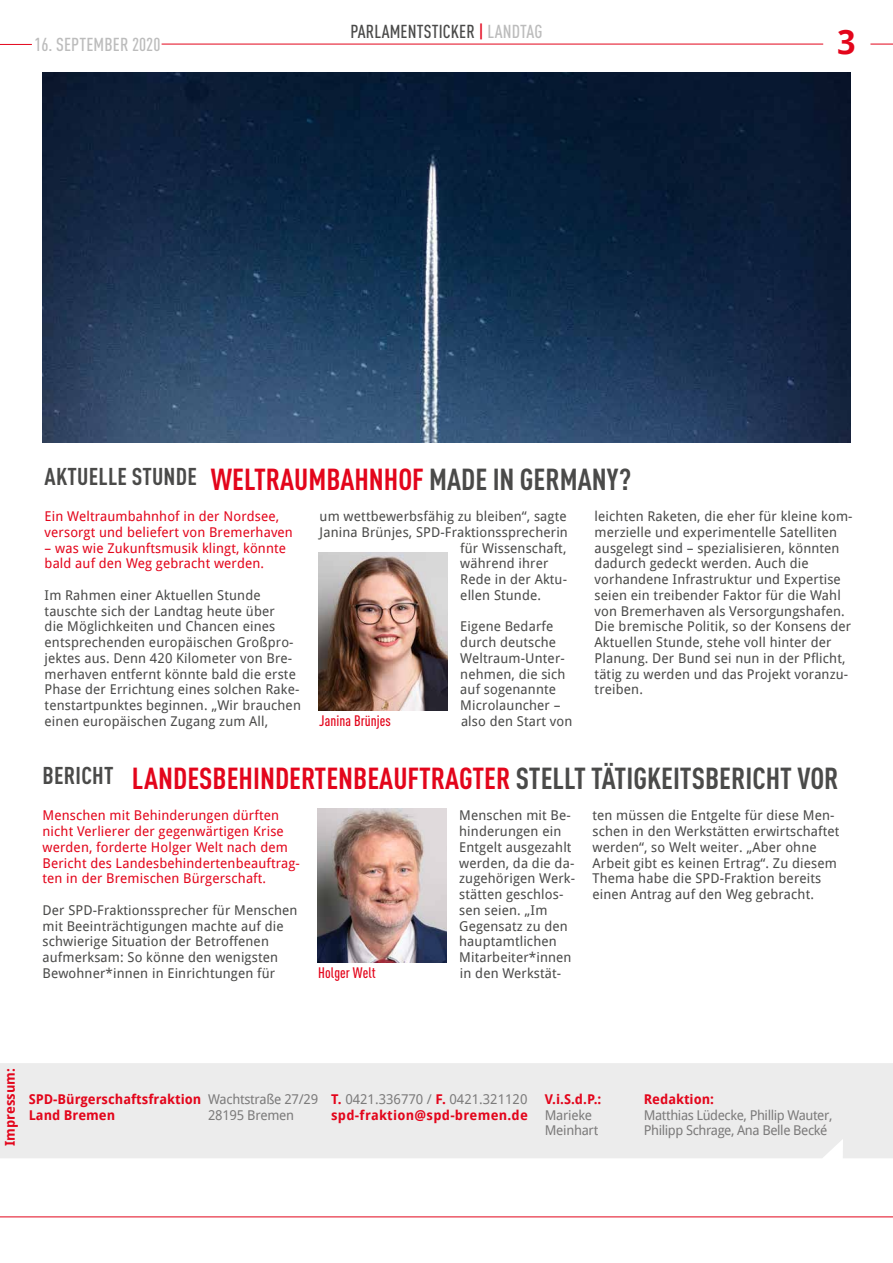
<style>
.page{position:relative;width:893px;height:1263px;background:#fff}
.page>*{position:absolute;margin:0;border:0;box-sizing:border-box;transform-origin:0 0}
.t1{font:700 33px "Droid Sans Pro";color:#e3051b}
.t2{font:700 condensed 30px "DINOT";color:#e3051b}
.t3{font:500 condensed 18.6px "DINOT";letter-spacing:.01em;color:#4a4a49}
.t4{font:500 condensed 18.6px "DINOT";letter-spacing:.01em;color:#bcbcbc}
.t5{font:500 condensed 15px "DINOT";letter-spacing:.005em;color:#e3051b}
.t6{font:13.5px/15.8px "Droid Sans Pro";letter-spacing:.01em;color:#4a4a49}
.t7{font:13.5px/15.8px "Droid Sans Pro";letter-spacing:.01em;color:#e3051b}
.t8{font:13.5px/15.8px "Droid Sans Pro";letter-spacing:-.03em;color:#7c7b7b}
.t9{font:700 13.5px/15.8px "Droid Sans Pro";color:#e3051b}
.t10{font:700 13.5px/15.8px "Droid Sans Pro";letter-spacing:.02em;color:#e3051b}
.s1{color:#e3051b}
.s2{color:#bcbcbc}
.s3{font-size:24px;color:#4a4a49}
.s4{color:#4a4a49}
.s5{font-weight:400;color:#7c7b7b}
</style>
<div class="page">
<hr style="left:0;top:1216px;width:893px;height:1px;background:#e3051b">
<hr style="left:162px;top:44px;width:661px;height:1px;background:#e3051b">
<hr style="left:0;top:44px;width:32px;height:1px;background:#e3051b">
<svg style="left:870px;top:44px;width:23px;height:1px"></svg>
<img style="left:43px;top:72px;width:807px;height:370px">
<img style="left:319px;top:552px;width:129px;height:158px">
<img style="left:317px;top:809px;width:129px;height:153px">
<div style="left:0;top:1063px;width:893px;height:95px;background:#ececec"></div>
<h3 class="t3" style="left:350px;top:20px;width:194px">PARLAMENTSTICKER <span class="s1">|</span> <span class="s2">LANDTAG</span></h3>
<h3 class="t4" style="left:34px;top:33px;width:128px">16. SEPTEMBER 2020</h3>
<h1 class="t1" style="left:837px;top:19px;width:20px">3</h1>
<h2 class="t2" style="left:45px;top:461px;width:588px"><span class="s3">AKTUELLE STUNDE</span> WELTRAUMBAHNHOF <span class="s4">MADE IN GERMANY?</span></h2>
<p class="t7" style="left:45px;top:508px;width:250px">Ein Weltraumbahnhof in der Nordsee, versorgt und beliefert von Bremerhaven</p>
<p class="t7" style="left:45px;top:539px;width:243px">– was wie Zukunftsmusik klingt, könnte bald auf den Weg gebracht werden.</p>
<p class="t6" style="left:45px;top:587px;width:258px">Im Rahmen einer Aktuellen Stunde tauschte sich der Landtag heute über<br>die Möglichkeiten und Chancen eines entsprechenden europäischen Großpro&shy;jektes aus. Denn 420 Kilometer von Bre&shy;merhaven entfernt könnte bald die erste Phase der Errichtung eines solchen Rake&shy;tenstartpunktes beginnen. „Wir brauchen einen europäischen Zugang zum All,</p>
<p class="t6" style="left:320px;top:508px;width:248px">um wettbewerbsfähig zu bleiben“, sagte</p>
<p class="t6" style="left:320px;top:524px;width:250px">Janina Brünjes, SPD-Fraktionssprecherin</p>
<p class="t6" style="left:460px;top:539px;width:108px">für Wissenschaft,</p>
<p class="t6" style="left:460px;top:555px;width:90px">während ihrer</p>
<p class="t6" style="left:460px;top:571px;width:108px">Rede in der Aktu-</p>
<p class="t6" style="left:460px;top:587px;width:82px">ellen Stunde.</p>
<p class="t6" style="left:460px;top:618px;width:114px">Eigene Bedarfe durch deutsche<br>Weltraum-Unter&shy;nehmen, die sich auf sogenannte<br>Microlauncher – also den Start von</p>
<p class="t6" style="left:595px;top:508px;width:259px">leichten Raketen, die eher für kleine kom&shy;merzielle und experimentelle Satelliten ausgelegt sind – spezialisieren, könnten dadurch gedeckt werden. Auch die vorhandene Infrastruktur und Expertise seien ein treibender Faktor für die Wahl von Bremerhaven als Versorgungshafen.<br>Die bremische Politik, so der Konsens der Aktuellen Stunde, stehe voll hinter der Planung. Der Bund sei nun in der Pflicht, tätig zu werden und das Projekt voranzu&shy;treiben.</p>
<p class="t5" style="left:319px;top:711px;width:73px">Janina Brünjes</p>
<h2 class="t2" style="left:43px;top:760px;width:797px"><span class="s3">BERICHT</span> LANDESBEHINDERTENBEAUFTRAGTER <span class="s4">STELLT TÄTIGKEITSBERICHT VOR</span></h2>
<p class="t7" style="left:43px;top:807px;width:259px">Menschen mit Behinderungen dürften nicht Verlierer der gegenwärtigen Krise werden, forderte Holger Welt nach dem Bericht des Landesbehindertenbeauftrag&shy;ten in der Bremischen Bürgerschaft.</p>
<p class="t6" style="left:43px;top:902px;width:256px">Der SPD-Fraktionssprecher für Menschen mit Beeinträchtigungen machte auf die schwierige Situation der Betroffenen aufmerksam: So könne den wenigsten Bewohner*innen in Einrichtungen für</p>
<p class="t6" style="left:459px;top:807px;width:117px">Menschen mit Be&shy;hinderungen ein<br>Entgelt ausgezahlt werden, da die da&shy;zugehörigen Werk&shy;stätten geschlos&shy;sen seien. „Im<br>Gegensatz zu den hauptamtlichen<br>Mitarbeiter*innen in den Werkstät-</p>
<p class="t6" style="left:592px;top:807px;width:248px">ten müssen die Entgelte für diese Men&shy;schen in den Werkstätten erwirtschaftet werden“, so Welt weiter. „Aber ohne Arbeit gibt es keinen Ertrag“. Zu diesem Thema habe die SPD-Fraktion bereits einen Antrag auf den Weg gebracht.</p>
<p class="t5" style="left:318px;top:963px;width:59px">Holger Welt</p>
<p class="t9" style="left:2px;top:1146px;width:79px;rotate:-90deg">Impressum:</p>
<p class="t9" style="left:29px;top:1091px;width:174px">SPD-Bürgerschaftsfraktion<br>Land Bremen</p>
<p class="t10" style="left:331px;top:1091px;width:198px">T. <span class="s5">0421.336770 /</span> F. <span class="s5">0421.321120 </span>spd-fraktion@spd-bremen.de</p>
<p class="t9" style="left:545px;top:1091px;width:58px">V.i.S.d.P.:</p>
<p class="t8" style="left:208px;top:1091px;width:112px">Wachtstraße 27/29<br>28195 Bremen</p>
<p class="t8" style="left:545px;top:1106px;width:55px">Marieke<br>Meinhart</p>
<p class="t9" style="left:644px;top:1091px;width:72px">Redaktion:</p>
<p class="t8" style="left:644px;top:1106px;width:190px">Matthias Lüdecke, Phillip Wauter,<br>Philipp Schrage, Ana Belle Becké</p>
</div>
